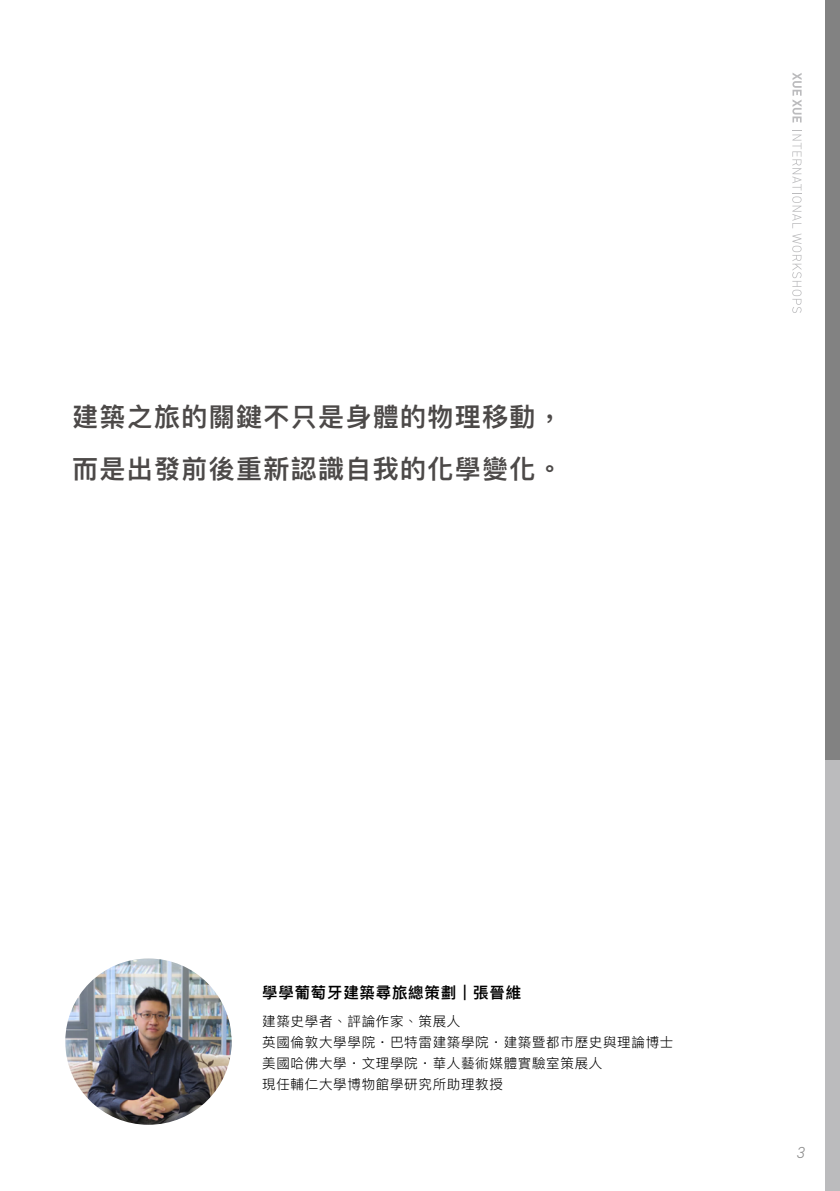
<style>
.page{position:relative;width:840px;height:1191px;background:#fff}
.page>*{position:absolute;margin:0;border:0;box-sizing:border-box;transform-origin:0 0}
.t1{font:600 26px/52px "Ping Fang TC";letter-spacing:.05em;color:#4c4948}
.t2{font:italic 300 16px "DIN2014";color:#898989}
.t3{font:600 15.4px "Ping Fang TC";letter-spacing:.05em;color:#000}
.t4{font:300 13.6px/21.2px "Ping Fang TC";letter-spacing:.05em;color:#000}
</style>
<div class="page">
<svg style="left:792px;top:73px;width:9px;height:49px"></svg>
<svg style="left:792px;top:130px;width:9px;height:183px"></svg>
<div style="left:824px;top:0;width:15px;height:760px;background:#828282"></div>
<div style="left:824px;top:760px;width:15px;height:431px;background:#bbbbbd"></div>
<img style="left:65px;top:958px;width:166px;height:166px;border-radius:83px">
<h1 class="t1" style="left:72px;top:391px;width:492px">建築之旅的關鍵不只是身體的物理移動，而是出發前後重新認識自我的化學變化。</h1>
<p class="t3" style="left:262px;top:983px;width:260px">學學葡萄牙建築尋旅總策劃︱張晉維</p>
<p class="t4" style="left:262px;top:1009px;width:412px">建築史學者、評論作家、策展人<br>英國倫敦大學學院 ‧ 巴特雷建築學院 ‧ 建築暨都市歷史與理論博士美國哈佛大學 ‧ 文理學院 ‧ 華人藝術媒體實驗室策展人<br>現任輔仁大學博物館學研究所助理教授</p>
<p class="t2" style="left:795px;top:1142px;width:9px">3</p>
</div>
